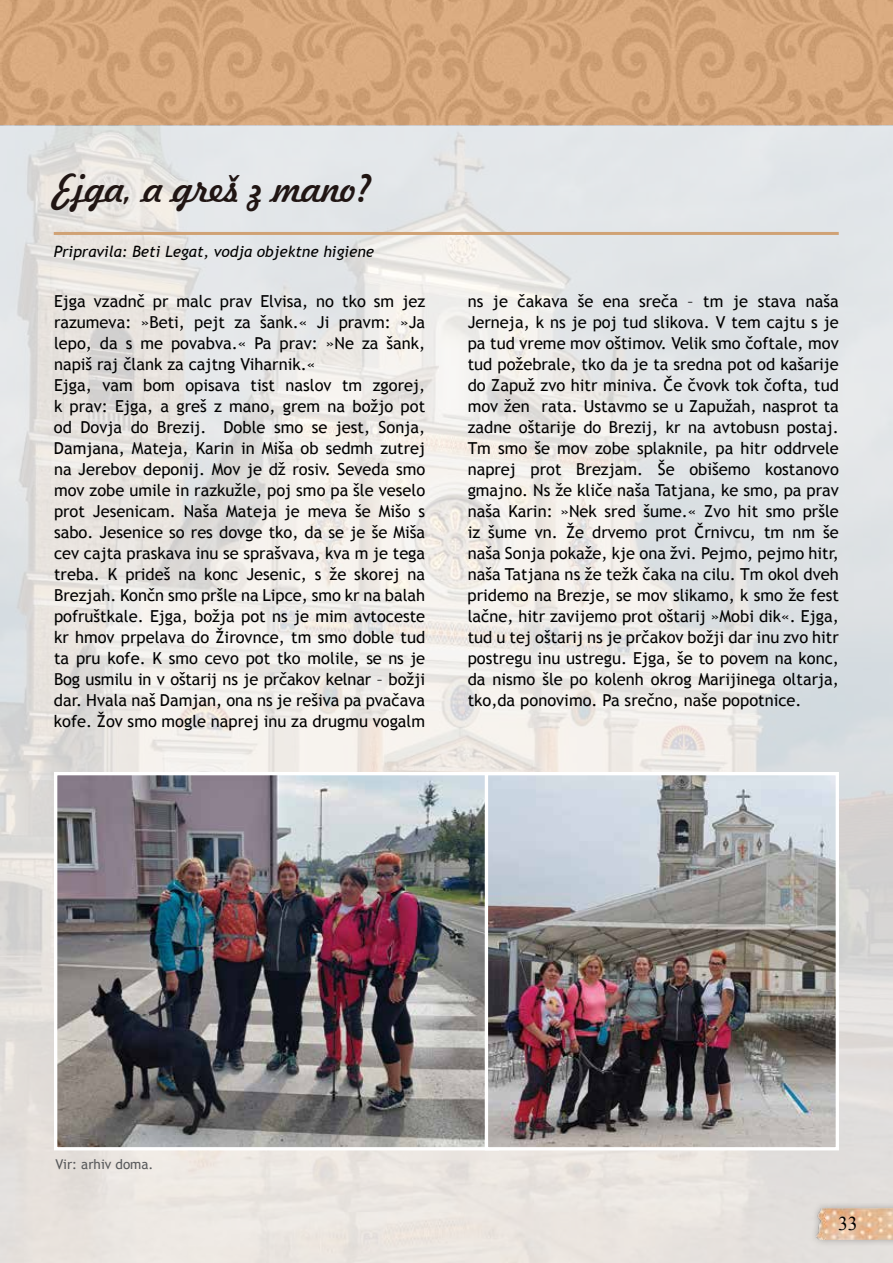
<style>
.page{position:relative;width:893px;height:1263px;background:#fff}
.page>*{position:absolute;margin:0;border:0;box-sizing:border-box;transform-origin:0 0}
.t1{font:37.5px "Freehand 521 BT Regular C";letter-spacing:-.015em;color:#201513}
.t2{font:19.5px "Times New Roman";color:#000}
.t3{font:16.5px/21px "Trebuchet MS";color:#000}
.t4{font:italic 15.45px "Trebuchet MS";color:#000}
.t5{font:13.5px "Trebuchet MS";color:#58595b}
</style>
<div class="page">
<img style="left:0;top:0;width:893px;height:1263px">
<hr style="left:54px;top:232px;width:785px;height:3px;background:#d0a275">
<img style="left:58px;top:776px;width:427px;height:370px">
<div style="left:54px;top:772px;width:445px;height:378px;border:3px solid #fff"></div>
<img style="left:489px;top:776px;width:346px;height:370px">
<div style="left:485px;top:772px;width:354px;height:378px;border:3px solid #fff"></div>
<div style="left:809px;top:1201px;width:84px;height:46px;background:#000;opacity:.3"></div>
<img style="left:812px;top:1209px;width:81px;height:30px">
<h1 class="t1" style="left:54px;top:163px;width:320px">Ejga, a greš z mano?</h1>
<p class="t4" style="left:54px;top:242px;width:322px">Pripravila: Beti Legat, vodja objektne higiene</p>
<p class="t3" style="left:54px;top:291px;width:373px">Ejga vzadnč pr malc prav Elvisa, no tko sm jez razumeva: »Beti, pejt za šank.« Ji pravm: »Ja lepo, da s me povabva.« Pa prav: »Ne za šank, napiš raj člank za cajtng Viharnik.«<br>Ejga, vam bom opisava tist naslov tm zgorej, k prav: Ejga, a greš z mano, grem na božjo pot od Dovja do Brezij. Doble smo se jest, Sonja, Damjana, Mateja, Karin in Miša ob sedmh zutrej na Jerebov deponij. Mov je dž rosiv. Seveda smo mov zobe umile in razkužle, poj smo pa šle veselo prot Jesenicam. Naša Mateja je meva še Mišo s sabo. Jesenice so res dovge tko, da se je še Miša cev cajta praskava inu se sprašvava, kva m je tega treba. K prideš na konc Jesenic, s že skorej na Brezjah. Končn smo pršle na Lipce, smo kr na balah pofruštkale. Ejga, božja pot ns je mim avtoceste kr hmov prpelava do Žirovnce, tm smo doble tud ta pru kofe. K smo cevo pot tko molile, se ns je Bog usmilu in v oštarij ns je prčakov kelnar – božji dar. Hvala naš Damjan, ona ns je rešiva pa pvačava kofe. Žov smo mogle naprej inu za drugmu vogalm</p>
<p class="t3" style="left:468px;top:291px;width:373px;text-align:justify">ns je čakava še ena sreča – tm je stava naša Jerneja, k ns je poj tud slikova. V tem cajtu s je pa tud vreme mov oštimov. Velik smo čoftale, mov tud požebrale, tko da je ta sredna pot od kašarije do Zapuž zvo hitr miniva. Če čvovk tok čofta, tud mov žen rata. Ustavmo se u Zapužah, nasprot ta zadne oštarije do Brezij, kr na avtobusn postaj.<br>Tm smo še mov zobe splaknile, pa hitr oddrvele naprej prot Brezjam. Še obišemo kostanovo gmajno. Ns že kliče naša Tatjana, ke smo, pa prav naša Karin: »Nek sred šume.« Zvo hit smo pršle iz šume vn. Že drvemo prot Črnivcu, tm nm še naša Sonja pokaže, kje ona žvi. Pejmo, pejmo hitr, naša Tatjana ns že težk čaka na cilu. Tm okol dveh pridemo na Brezje, se mov slikamo, k smo že fest lačne, hitr zavijemo prot oštarij »Mobi dik«. Ejga, tud u tej oštarij ns je prčakov božji dar inu zvo hitr postregu inu ustregu. Ejga, še to povem na konc, da nismo šle po kolenh okrog Marijinega oltarja, tko,da ponovimo. Pa srečno, naše popotnice.</p>
<p class="t5" style="left:56px;top:1157px;width:100px">Vir: arhiv doma.</p>
<p class="t2" style="left:838px;top:1210px;width:21px">33</p>
</div>
